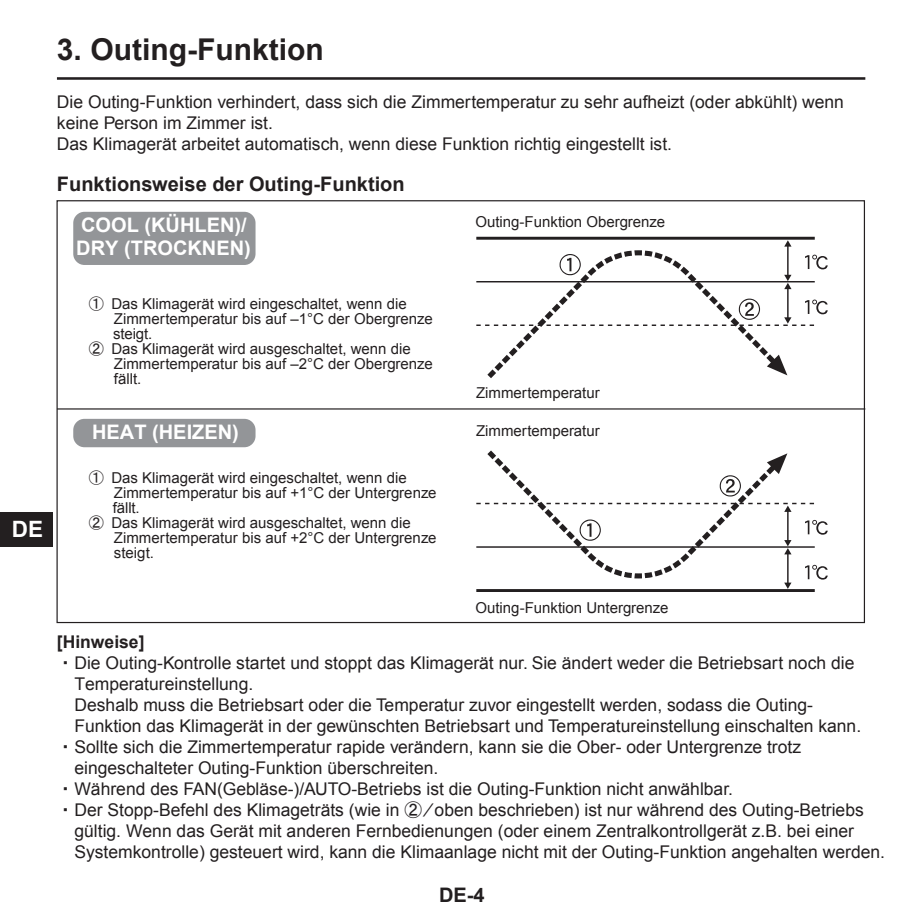
<style>
.page{position:relative;width:922px;height:922px;background:#fff}
.page>*{position:absolute;margin:0;border:0;box-sizing:border-box;transform-origin:0 0}
.t1{font:700 30px "Arial";color:#231f20}
.t2{font:700 22.5px "Arial";color:#fff}
.t3{font:700 20px/22.5px "Arial";color:#fff}
.t4{font:700 20px "Arial";color:#231f20}
.t5{font:17.5px/21px "Arial";color:#231f20}
.t6{font:700 17.5px "Arial";color:#231f20}
.t7{font:15px "Arial";color:#231f20}
.s1{font-family:"MS Gothic"}
</style>
<div class="page">
<hr style="left:57px;top:77px;width:808px;height:3px;background:#231f20">
<hr style="left:57px;top:408px;width:808px;height:1px;background:#231f20">
<div style="left:73px;top:212px;width:182px;height:53px;background:#939598"></div>
<div style="left:73px;top:419px;width:182px;height:28px;background:#939598"></div>
<hr style="left:476px;top:237px;width:338px;height:3px;background:#231f20">
<hr style="left:476px;top:281px;width:338px;height:1px;background:#231f20">
<svg style="left:480px;top:250px;width:300px;height:128px"></svg>
<svg style="left:766px;top:354px;width:21px;height:21px"></svg>
<hr style="left:787px;top:245px;width:1px;height:31px;background:#231f20">
<svg style="left:784px;top:240px;width:7px;height:6px"></svg>
<hr style="left:787px;top:288px;width:1px;height:30px;background:#231f20">
<svg style="left:784px;top:275px;width:7px;height:14px"></svg>
<svg style="left:559px;top:254px;width:21px;height:21px"></svg>
<svg style="left:805px;top:254px;width:22px;height:15px"></svg>
<svg style="left:476px;top:298px;width:351px;height:28px"></svg>
<svg style="left:480px;top:450px;width:300px;height:129px"></svg>
<svg style="left:766px;top:453px;width:21px;height:21px"></svg>
<hr style="left:787px;top:510px;width:1px;height:31px;background:#231f20">
<hr style="left:787px;top:553px;width:1px;height:30px;background:#231f20">
<svg style="left:784px;top:540px;width:7px;height:14px"></svg>
<svg style="left:784px;top:582px;width:7px;height:6px"></svg>
<svg style="left:719px;top:475px;width:21px;height:21px"></svg>
<svg style="left:579px;top:519px;width:21px;height:21px"></svg>
<svg style="left:805px;top:520px;width:22px;height:14px"></svg>
<svg style="left:805px;top:564px;width:22px;height:15px"></svg>
<svg style="left:476px;top:502px;width:338px;height:9px"></svg>
<hr style="left:476px;top:546px;width:338px;height:1px;background:#231f20">
<hr style="left:476px;top:589px;width:338px;height:3px;background:#231f20">
<div style="left:0;top:512px;width:53px;height:34px;background:#231f20"></div>
<p class="t2" style="left:12px;top:516px;width:33px">DE</p>
<h1 class="t1" style="left:57px;top:33px;width:268px">3. Outing-Funktion</h1>
<p class="t5" style="left:57px;top:92px;width:788px">Die Outing-Funktion verhindert, dass sich die Zimmertemperatur zu sehr aufheizt (oder abkühlt) wenn keine Person im Zimmer ist.<br>Das Klimagerät arbeitet automatisch, wenn diese Funktion richtig eingestellt ist.</p>
<p class="t4" style="left:57px;top:173px;width:349px">Funktionsweise der Outing-Funktion</p>
<p class="t3" style="left:76px;top:214px;width:176px">COOL (KÜHLEN)/<br>DRY (TROCKNEN)</p>
<p class="t7" style="left:89px;top:295px;width:319px"><span class="s1">①</span> Das Klimagerät wird eingeschaltet, wenn die</p>
<p class="t7" style="left:114px;top:310px;width:320px">Zimmertemperatur bis auf –1°C der Obergrenze</p>
<p class="t7" style="left:113px;top:325px;width:41px">steigt.</p>
<p class="t7" style="left:89px;top:340px;width:323px"><span class="s1">②</span> Das Klimagerät wird ausgeschaltet, wenn die</p>
<p class="t7" style="left:114px;top:355px;width:320px">Zimmertemperatur bis auf –2°C der Obergrenze</p>
<p class="t7" style="left:114px;top:370px;width:29px">fällt.</p>
<p class="t3" style="left:92px;top:420px;width:148px">HEAT (HEIZEN)</p>
<p class="t7" style="left:89px;top:469px;width:319px"><span class="s1">①</span> Das Klimagerät wird eingeschaltet, wenn die</p>
<p class="t7" style="left:114px;top:484px;width:324px">Zimmertemperatur bis auf +1°C der Untergrenze</p>
<p class="t7" style="left:113px;top:499px;width:28px">fällt.</p>
<p class="t7" style="left:89px;top:514px;width:323px"><span class="s1">②</span> Das Klimagerät wird ausgeschaltet, wenn die</p>
<p class="t7" style="left:114px;top:529px;width:324px">Zimmertemperatur bis auf +2°C der Untergrenze</p>
<p class="t7" style="left:114px;top:544px;width:42px">steigt.</p>
<p class="t7" style="left:475px;top:214px;width:191px">Outing-Funktion Obergrenze</p>
<p class="t7" style="left:476px;top:384px;width:125px">Zimmertemperatur</p>
<p class="t7" style="left:476px;top:422px;width:125px">Zimmertemperatur</p>
<p class="t7" style="left:475px;top:599px;width:194px">Outing-Funktion Untergrenze</p>
<p class="t6" style="left:57px;top:632px;width:89px">[Hinweise]</p>
<p class="t5" style="left:57px;top:652px;width:798px"><span class="s1">・</span>Die Outing-Kontrolle startet und stoppt das Klimagerät nur. Sie ändert weder die Betriebsart noch die</p>
<p class="t5" style="left:74px;top:673px;width:180px">Temperatureinstellung.</p>
<p class="t5" style="left:74px;top:694px;width:740px">Deshalb muss die Betriebsart oder die Temperatur zuvor eingestellt werden, sodass die Outing-</p>
<p class="t5" style="left:74px;top:715px;width:788px">Funktion das Klimagerät in der gewünschten Betriebsart und Temperatureinstellung einschalten kann.</p>
<p class="t5" style="left:57px;top:736px;width:745px"><span class="s1">・</span>Sollte sich die Zimmertemperatur rapide verändern, kann sie die Ober- oder Untergrenze trotz</p>
<p class="t5" style="left:74px;top:757px;width:365px">eingeschalteter Outing-Funktion überschreiten.</p>
<p class="t5" style="left:57px;top:778px;width:677px"><span class="s1">・</span>Während des FAN(Gebläse-)/AUTO-Betriebs ist die Outing-Funktion nicht anwählbar.</p>
<p class="t5" style="left:57px;top:799px;width:808px"><span class="s1">・</span>Der Stopp-Befehl des Klimageträts (wie in <span class="s1">②</span> ⁄ oben beschrieben) ist nur während des Outing-Betriebs</p>
<p class="t5" style="left:74px;top:820px;width:780px">gültig. Wenn das Gerät mit anderen Fernbedienungen (oder einem Zentralkontrollgerät z.B. bei einer</p>
<p class="t5" style="left:74px;top:841px;width:812px">Systemkontrolle) gesteuert wird, kann die Klimaanlage nicht mit der Outing-Funktion angehalten werden.</p>
<p class="t4" style="left:439px;top:883px;width:47px">DE-4</p>
</div>
